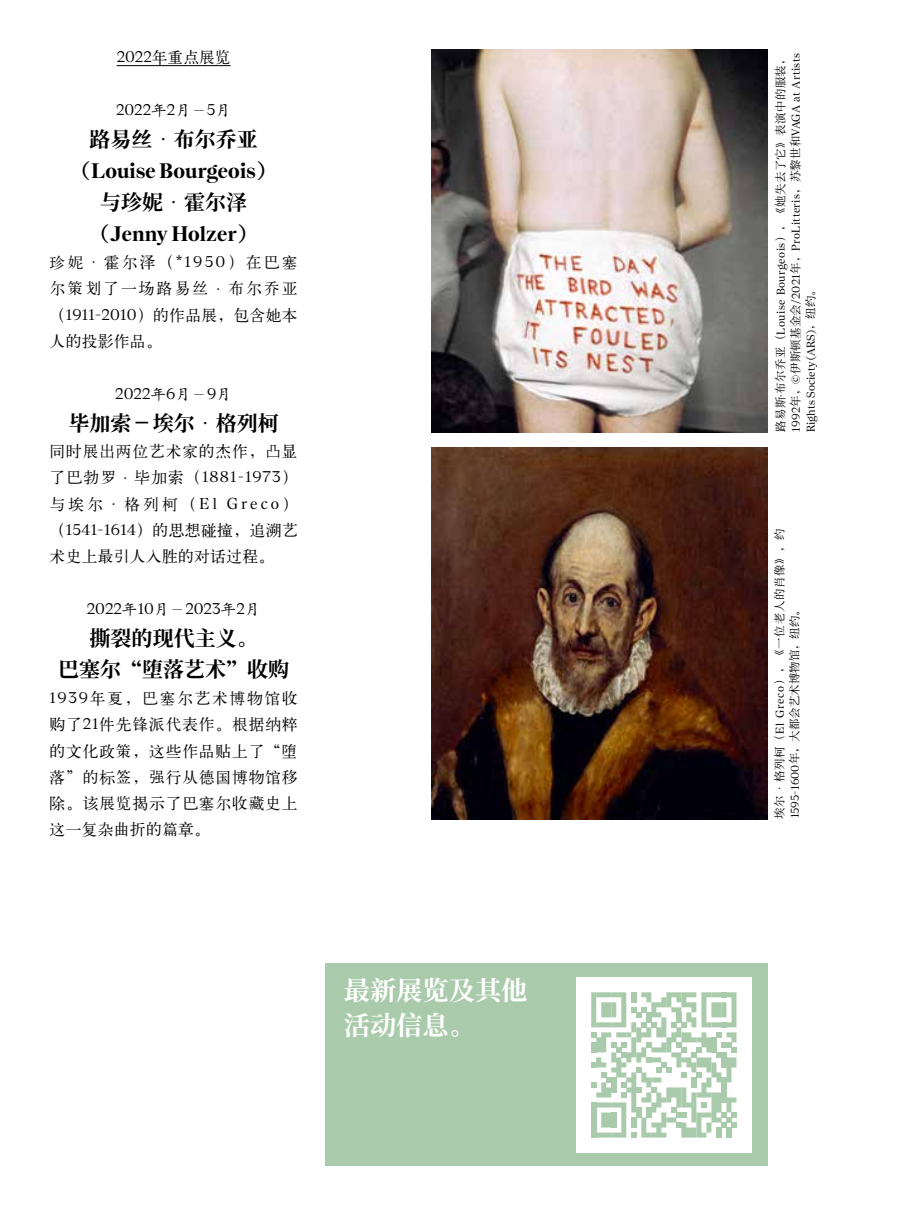
<style>
.page{position:relative;width:918px;height:1216px;background:#fff}
.page>*{position:absolute;margin:0;border:0;box-sizing:border-box;transform-origin:0 0}
.t1{font:700 26.25px/35px "Source Han Serif CN";color:#fff}
.t2{font:700 21px/31.5px "Source Han Serif CN";color:#000;text-align:center}
.t3{font:700 21px "Nantes";color:#000}
.t4{font:15.75px/26.2px "H Ya 1 gj";letter-spacing:.055em;color:#000;text-align:justify}
.t5{font:15.75px "Nantes";color:#000}
.t6{font:11.38px/14.9px "Nantes";letter-spacing:.015em;color:#000}
.t7{font:11.38px/14.9px "Source Han Serif CN";letter-spacing:.065em;color:#000}
.t8{font:11.38px "Source Han Serif CN";letter-spacing:.04em;color:#000}
.s1{font-family:"Nantes"}
.s2{font-family:"H Yc 1 gj"}
.s3{font-family:"Adobe Song Std";font-weight:300}
.s4{font-family:"H Ya 4 gj";font-weight:400}
.s5{font-family:"H Ya 1 gj"}
.s6{font-family:"Source Han Serif CN"}
</style>
<div class="page">
<div style="left:325px;top:963px;width:443px;height:202px;background:#aacbab"></div>
<div style="left:576px;top:977px;width:176px;height:175px;background:#fff"></div>
<svg style="left:591px;top:992px;width:145px;height:145px"></svg>
<hr style="left:117px;top:65px;width:114px;height:1px;background:#000">
<img style="left:432px;top:50px;width:336px;height:382px">
<img style="left:432px;top:447px;width:336px;height:372px">
<p class="t4" style="left:117px;top:44px;width:115px"><span class="s1">2022</span>年重点展览</p>
<p class="t5" style="left:116px;top:98px;width:117px">2022<span class="s2">年</span>2<span class="s2">月－</span>5<span class="s2">月</span></p>
<h2 class="t2" style="left:90px;top:124px;width:169px">路易丝<span class="s3">・</span>布尔乔亚</h2>
<h2 class="t3" style="left:71px;top:155px;width:208px"><span class="s4">（</span>Louise Bourgeois<span class="s4">）</span></h2>
<h2 class="t2" style="left:100px;top:187px;width:149px">与珍妮<span class="s3">・</span>霍尔泽</h2>
<h2 class="t3" style="left:90px;top:218px;width:170px"><span class="s4">（</span>Jenny Holzer<span class="s4">）</span></h2>
<p class="t4" style="left:50px;top:249px;width:250px">珍妮<span class="s3">・</span>霍尔泽（<span class="s1">*1950</span>）在巴塞尔策划了一场路易丝<span class="s3">・</span>布尔乔亚（<span class="s1">1911-2010</span>）的作品展，包含她本人的投影作品。</p>
<p class="t5" style="left:115px;top:382px;width:118px">2022<span class="s2">年</span>6<span class="s2">月－</span>9<span class="s2">月</span></p>
<h2 class="t2" style="left:69px;top:407px;width:211px">毕加索<span class="s4">－</span>埃尔<span class="s3">・</span>格列柯</h2>
<p class="t4" style="left:50px;top:438px;width:250px">同时展出两位艺术家的杰作，凸显了巴勃罗<span class="s3">・</span>毕加索（<span class="s1">1881-1973</span>）与埃尔<span class="s3">・</span>格列柯（<span class="s1">El Greco</span>）（<span class="s1">1541-1614</span>）的思想碰撞，追溯艺术史上最引人入胜的对话过程。</p>
<p class="t5" style="left:87px;top:597px;width:175px">2022<span class="s2">年</span>10<span class="s2">月－</span>2023<span class="s2">年</span>2<span class="s2">月</span></p>
<h2 class="t2" style="left:58px;top:623px;width:232px">撕裂的现代主义<span class="s4">。<br></span>巴塞尔<span class="s4">“</span>堕落艺术<span class="s4">”</span>收购</h2>
<p class="t4" style="left:50px;top:685px;width:250px"><span class="s1">1939</span>年夏，巴塞尔艺术博物馆收购了<span class="s1">21</span>件先锋派代表作。根据纳粹的文化政策，这些作品贴上了“堕落”的标签，强行从德国博物馆移除。该展览揭示了巴塞尔收藏史上这一复杂曲折的篇章。</p>
<h1 class="t1" style="left:344px;top:973px;width:185px">最新展览及其他活动信息<span class="s4">。</span></h1>
<p class="t8" style="left:774px;top:432px;width:380px;rotate:-90deg">路易斯<span class="s1">·</span>布尔乔亚<span class="s5">（</span><span class="s1">Louise Bourgeois</span><span class="s5">），《</span>她失去了它<span class="s5">》</span>表演中的服装<span class="s5">，</span></p>
<p class="t6" style="left:788px;top:432px;width:380px;rotate:-90deg">1992<span class="s6">年</span><span class="s5">，</span>©<span class="s6">伊斯顿基金会</span>/2021<span class="s6">年</span><span class="s5">，</span>ProLitteris<span class="s5">，</span><span class="s6">苏黎世和</span>VAGA at Artists<br>Rights Society (ARS)<span class="s5">，</span><span class="s6">纽约</span><span class="s5">。</span></p>
<p class="t7" style="left:772px;top:818px;width:292px;rotate:-90deg">埃尔<span class="s3">・</span>格列柯<span class="s5">（</span><span class="s1">El Greco</span><span class="s5">），《</span>一位老人的肖像<span class="s5">》，</span>约<br><span class="s1">1595-1600</span>年<span class="s5">，</span>大都会艺术博物馆<span class="s5">，</span>纽约<span class="s5">。</span></p>
</div>
